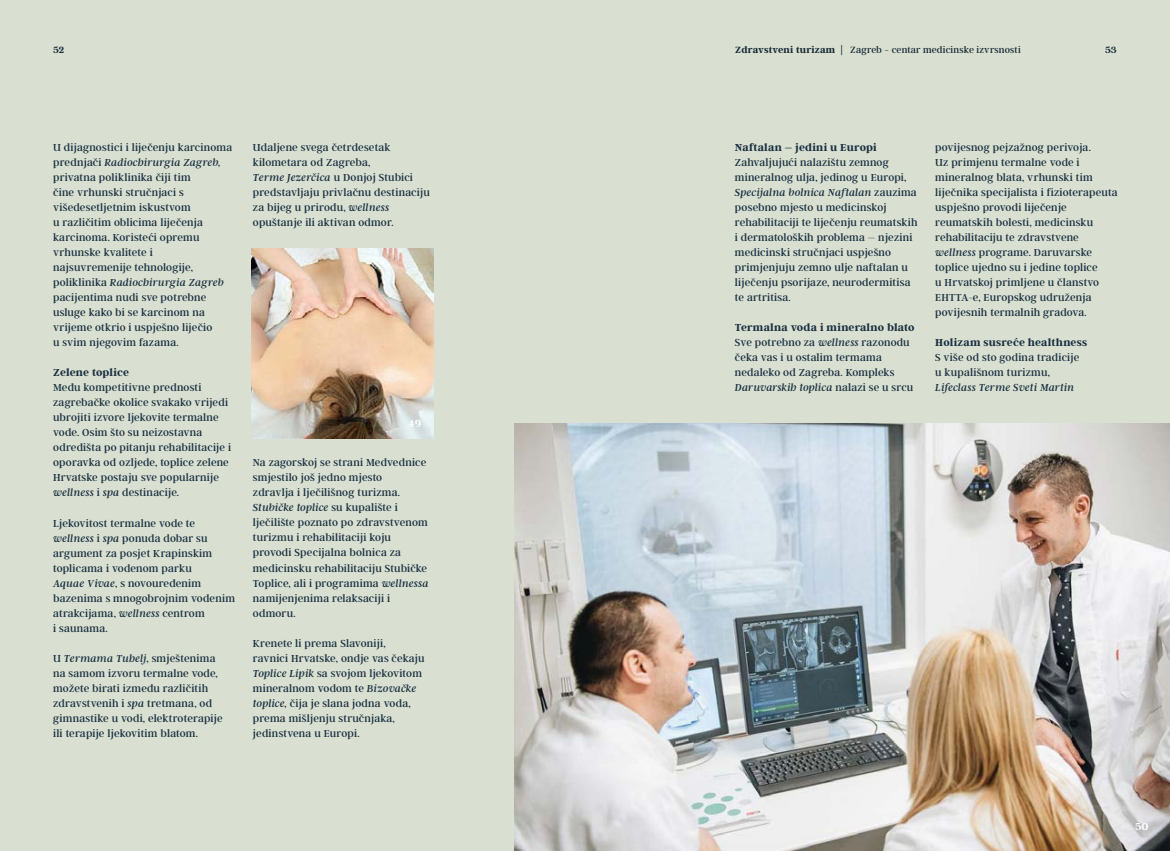
<style>
.page{position:relative;width:1170px;height:851px;background:#fff}
.page>*{position:absolute;margin:0;border:0;box-sizing:border-box;transform-origin:0 0}
.t1{font:11.25px/15px "Argent CF";letter-spacing:.02em;color:#1a2f41}
.t2{font:700 11.25px "Argent CF";letter-spacing:.02em;color:#1a2f41}
.t3{font:italic 11.25px "Argent CF";letter-spacing:.01em;color:#1a2f41}
.t4{font:700 11.25px "Argent CF";color:#fff}
.t5{font:10px "Argent CF";letter-spacing:.02em;color:#1a2f41}
.t6{font:700 10px "Argent CF";color:#1a2f41}
.s1{font-weight:700}
.s2{font-style:italic}
</style>
<div class="page">
<div style="left:0;top:0;width:1169px;height:850px;background:#d9e0d1"></div>
<img style="left:514px;top:423px;width:655px;height:427px">
<img style="left:252px;top:248px;width:181px;height:190px">
<p class="t6" style="left:53px;top:44px;width:13px">52</p>
<p class="t5" style="left:735px;top:45px;width:287px"><span class="s1">Zdravstveni turizam</span> | Zagreb − centar medicinske izvrsnosti</p>
<p class="t6" style="left:1105px;top:44px;width:13px">53</p>
<p class="t1" style="left:53px;top:140px;width:180px">U dijagnostici i liječenju karcinoma prednjači <span class="s2">Radiochirurgia Zagreb, </span>privatna poliklinika čiji tim<br>čine vrhunski stručnjaci s višedesetljetnim iskustvom<br>u različitim oblicima liječenja karcinoma. Koristeći opremu vrhunske kvalitete i najsuvremenije tehnologije, poliklinika <span class="s2">Radiochirurgia Zagreb </span>pacijentima nudi sve potrebne usluge kako bi se karcinom na vrijeme otkrio i uspješno liječio<br>u svim njegovim fazama.</p>
<p class="t2" style="left:53px;top:366px;width:77px">Zelene toplice</p>
<p class="t1" style="left:53px;top:380px;width:179px">Među kompetitivne prednosti zagrebačke okolice svakako vrijedi ubrojiti izvore ljekovite termalne vode. Osim što su neizostavna odredišta po pitanju rehabilitacije i oporavka od ozljede, toplice zelene Hrvatske postaju sve popularnije <span class="s2">wellness</span> i <span class="s2">spa</span> destinacije.</p>
<p class="t1" style="left:53px;top:516px;width:183px">Ljekovitost termalne vode te <span class="s2">wellness</span> i <span class="s2">spa</span> ponuda dobar su argument za posjet Krapinskim toplicama i vodenom parku<br><span class="s2">Aquae Vivae</span>, s novouređenim bazenima s mnogobrojnim vodenim atrakcijama, <span class="s2">wellness</span> centrom<br>i saunama.</p>
<p class="t1" style="left:53px;top:651px;width:171px">U <span class="s2">Termama Tuhelj</span>, smještenima na samom izvoru termalne vode, možete birati između različitih zdravstvenih i <span class="s2">spa</span> tretmana, od gimnastike u vodi, elektroterapije ili terapije ljekovitim blatom.</p>
<p class="t1" style="left:253px;top:140px;width:178px">Udaljene svega četrdesetak kilometara od Zagreba,<br><span class="s2">Terme Jezerčica</span> u Donjoj Stubici predstavljaju privlačnu destinaciju za bijeg u prirodu, <span class="s2">wellness </span>opuštanje ili aktivan odmor.</p>
<p class="t4" style="left:408px;top:417px;width:15px">49</p>
<p class="t1" style="left:253px;top:455px;width:177px">Na zagorskoj se strani Medvednice smjestilo još jedno mjesto<br>zdravlja i lječilišnog turizma.<br><span class="s2">Stubičke toplice</span> su kupalište i lječilište poznato po zdravstvenom turizmu i rehabilitaciji koju provodi Specijalna bolnica za medicinsku rehabilitaciju Stubičke<br>Toplice, ali i programima <span class="s2">wellnessa </span>namijenjenima relaksaciji i odmoru.</p>
<p class="t1" style="left:253px;top:636px;width:173px">Krenete li prema Slavoniji,<br>ravnici Hrvatske, ondje vas čekaju<br><span class="s2">Toplice Lipik</span> sa svojom ljekovitom mineralnom vodom te <span class="s2">Bizovačke toplice,</span> čija je slana jodna voda, prema mišljenju stručnjaka, jedinstvena u Europi.</p>
<p class="t2" style="left:735px;top:141px;width:143px">Naftalan – jedini u Europi</p>
<p class="t1" style="left:735px;top:155px;width:184px">Zahvaljujući nalazištu zemnog mineralnog ulja, jedinog u Europi, <span class="s2">Specijalna bolnica Naftalan</span> zauzima posebno mjesto u medicinskoj rehabilitaciji te liječenju reumatskih i dermatoloških problema – njezini medicinski stručnjaci uspješno primjenjuju zemno ulje naftalan u liječenju psorijaze, neurodermitisa te artritisa.</p>
<p class="t1" style="left:735px;top:320px;width:181px"><span class="s1">Termalna voda i mineralno blato<br></span>Sve potrebno za <span class="s2">wellness</span> razonodu čeka vas i u ostalim termama nedaleko od Zagreba. Kompleks<br><span class="s2">Daruvarskih toplica</span> nalazi se u srcu</p>
<p class="t1" style="left:935px;top:140px;width:184px">povijesnog pejzažnog perivoja.<br>Uz primjenu termalne vode i mineralnog blata, vrhunski tim liječnika specijalista i fizioterapeuta uspješno provodi liječenje reumatskih bolesti, medicinsku rehabilitaciju te zdravstvene <span class="s2">wellness</span> programe. Daruvarske toplice ujedno su i jedine toplice<br>u Hrvatskoj primljene u članstvo<br>EHTTA-e, Europskog udruženja povijesnih termalnih gradova.</p>
<p class="t2" style="left:935px;top:336px;width:153px">Holizam susreće healthness</p>
<p class="t1" style="left:935px;top:350px;width:145px">S više od sto godina tradicije u kupališnom turizmu,</p>
<p class="t3" style="left:935px;top:382px;width:140px">Lifeclass Terme Sveti Martin</p>
<p class="t4" style="left:1134px;top:820px;width:15px">50</p>
</div>
